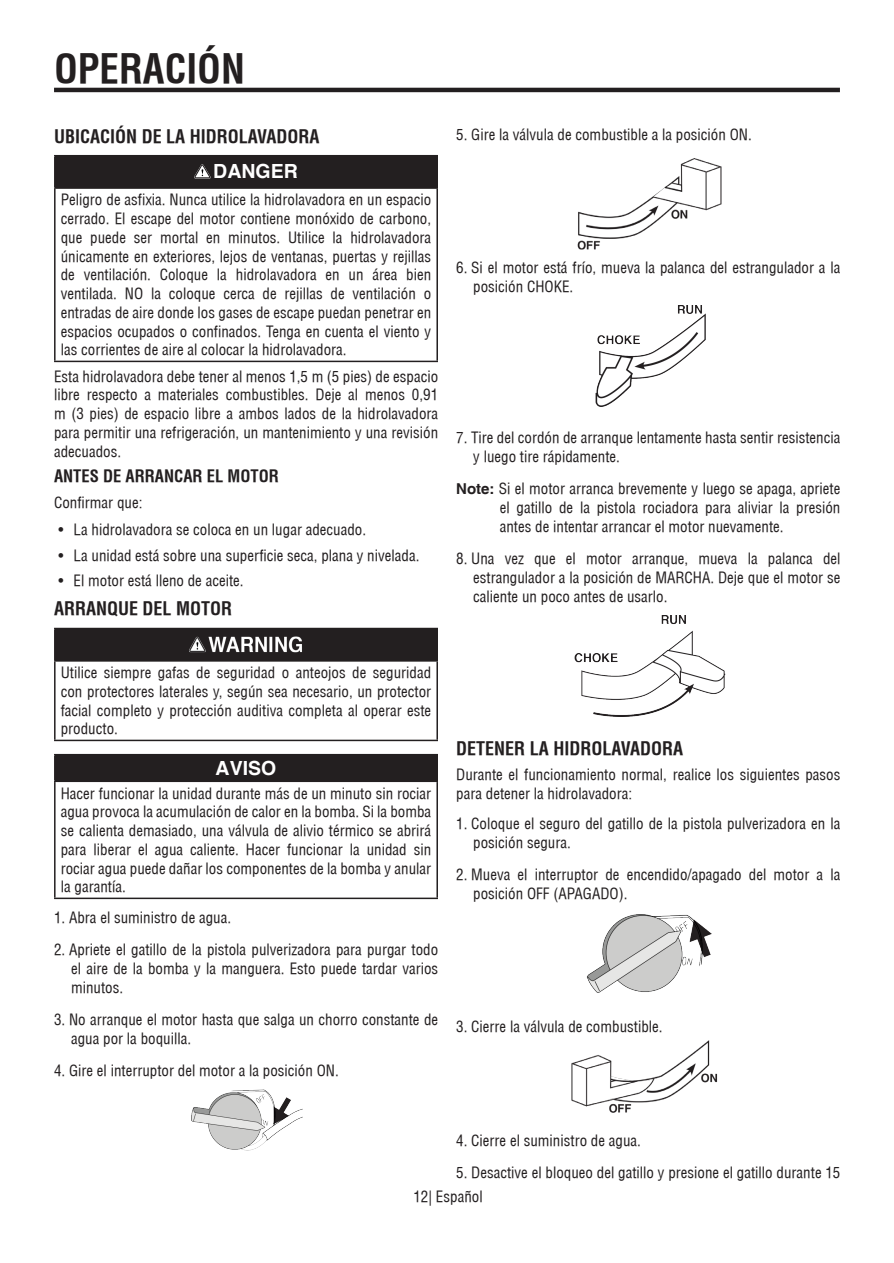
<style>
.page{position:relative;width:894px;height:1263px;background:#fff}
.page>*{position:absolute;margin:0;border:0;box-sizing:border-box;transform-origin:0 0}
.HEADING{font:700 condensed 39px "Helvetica";color:#231f20}
.t1{font:700 19.5px "Helvetica";color:#fff}
.Heading_2{font:700 condensed 18px "Helvetica";color:#231f20}
.t2{font:700 condensed 16.5px "Helvetica";color:#231f20}
.t3{font:15px/18.8px "Helvetica Condensed";color:#231f20;text-align:justify}
.s1{font-family:"Helvetica";font-weight:700}
</style>
<div class="page">
<hr style="left:54px;top:88px;width:785px;height:4px;background:#231f20">
<div style="left:55px;top:156px;width:382px;height:32px;background:#231f20"></div>
<hr style="left:54px;top:187px;width:384px;height:2px;background:#231f20">
<hr style="left:54px;top:155px;width:384px;height:1px;background:#231f20">
<hr style="left:54px;top:156px;width:2px;height:31px;background:#231f20">
<hr style="left:436px;top:156px;width:2px;height:31px;background:#231f20">
<hr style="left:54px;top:189px;width:2px;height:172px;background:#231f20">
<hr style="left:436px;top:189px;width:2px;height:172px;background:#231f20">
<hr style="left:54px;top:361px;width:384px;height:1px;background:#231f20">
<svg style="left:194px;top:164px;width:16px;height:15px"></svg>
<div style="left:55px;top:628px;width:382px;height:33px;background:#231f20"></div>
<hr style="left:54px;top:660px;width:384px;height:1px;background:#231f20">
<hr style="left:54px;top:628px;width:384px;height:1px;background:#231f20">
<hr style="left:54px;top:629px;width:2px;height:31px;background:#231f20">
<hr style="left:436px;top:629px;width:2px;height:31px;background:#231f20">
<hr style="left:54px;top:661px;width:2px;height:78px;background:#231f20">
<hr style="left:436px;top:661px;width:2px;height:78px;background:#231f20">
<hr style="left:54px;top:739px;width:384px;height:2px;background:#231f20">
<img style="left:189px;top:636px;width:113px;height:17px">
<div style="left:55px;top:754px;width:382px;height:27px;background:#231f20"></div>
<hr style="left:54px;top:780px;width:384px;height:2px;background:#231f20">
<hr style="left:54px;top:754px;width:384px;height:1px;background:#231f20">
<hr style="left:54px;top:755px;width:2px;height:25px;background:#231f20">
<hr style="left:436px;top:755px;width:2px;height:25px;background:#231f20">
<hr style="left:54px;top:782px;width:2px;height:115px;background:#231f20">
<hr style="left:436px;top:782px;width:2px;height:115px;background:#231f20">
<hr style="left:54px;top:897px;width:384px;height:2px;background:#231f20">
<img style="left:191px;top:1089px;width:111px;height:62px">
<img style="left:577px;top:158px;width:145px;height:92px">
<img style="left:595px;top:306px;width:111px;height:101px">
<img style="left:574px;top:616px;width:152px;height:100px">
<img style="left:587px;top:914px;width:124px;height:79px">
<img style="left:571px;top:1040px;width:147px;height:73px">
<p class="HEADING" style="left:54px;top:45px;width:192px">OPERACIÓN</p>
<p class="Heading_2" style="left:54px;top:125px;width:267px">UBICACIÓN DE LA HIDROLAVADORA</p>
<p class="t1" style="left:213px;top:156px;width:86px">DANGER</p>
<p class="t3" style="left:61px;top:190px;width:372px">Peligro de asfixia. Nunca utilice la hidrolavadora en un espacio cerrado. El escape del motor contiene monóxido de carbono, que puede ser mortal en minutos. Utilice la hidrolavadora únicamente en exteriores, lejos de ventanas, puertas y rejillas de ventilación. Coloque la hidrolavadora en un área bien ventilada. NO la coloque cerca de rejillas de ventilación o entradas de aire donde los gases de escape puedan penetrar en espacios ocupados o confinados. Tenga en cuenta el viento y las corrientes de aire al colocar la hidrolavadora.</p>
<p class="t3" style="left:54px;top:367px;width:385px">Esta hidrolavadora debe tener al menos 1,5 m (5 pies) de espacio libre respecto a materiales combustibles. Deje al menos 0,91 m (3 pies) de espacio libre a ambos lados de la hidrolavadora para permitir una refrigeración, un mantenimiento y una revisión adecuados.</p>
<p class="t2" style="left:54px;top:466px;width:226px">ANTES DE ARRANCAR EL MOTOR</p>
<p class="t3" style="left:54px;top:493px;width:90px">Confirmar que:</p>
<p class="t3" style="left:58px;top:520px;width:309px">• La hidrolavadora se coloca en un lugar adecuado.</p>
<p class="t3" style="left:58px;top:546px;width:362px">• La unidad está sobre una superficie seca, plana y nivelada.</p>
<p class="t3" style="left:58px;top:571px;width:186px">• El motor está lleno de aceite.</p>
<p class="Heading_2" style="left:54px;top:597px;width:180px">ARRANQUE DEL MOTOR</p>
<p class="t3" style="left:456px;top:125px;width:297px">5. Gire la válvula de combustible a la posición ON.</p>
<p class="t3" style="left:473px;top:258px;width:368px;text-indent:-17px">6. Si el motor está frío, mueva la palanca del estrangulador a la posición CHOKE.</p>
<p class="t3" style="left:473px;top:428px;width:368px;text-indent:-17px">7. Tire del cordón de arranque lentamente hasta sentir resistencia y luego tire rápidamente.</p>
<p class="t3" style="left:499px;top:479px;width:342px;text-indent:-44px"><span class="s1">Note:</span> Si el motor arranca brevemente y luego se apaga, apriete el gatillo de la pistola rociadora para aliviar la presión antes de intentar arrancar el motor nuevamente.</p>
<p class="t3" style="left:473px;top:549px;width:368px;text-indent:-17px">8. Una vez que el motor arranque, mueva la palanca del estrangulador a la posición de MARCHA. Deje que el motor se caliente un poco antes de usarlo.</p>
<p class="t3" style="left:61px;top:663px;width:372px">Utilice siempre gafas de seguridad o anteojos de seguridad con protectores laterales y, según sea necesario, un protector facial completo y protección auditiva completa al operar este producto.</p>
<p class="t1" style="left:215px;top:756px;width:62px">AVISO</p>
<p class="t3" style="left:61px;top:783px;width:372px">Hacer funcionar la unidad durante más de un minuto sin rociar agua provoca la acumulación de calor en la bomba. Si la bomba se calienta demasiado, una válvula de alivio térmico se abrirá para liberar el agua caliente. Hacer funcionar la unidad sin rociar agua puede dañar los componentes de la bomba y anular la garantía.</p>
<p class="t3" style="left:54px;top:908px;width:179px">1. Abra el suministro de agua.</p>
<p class="t3" style="left:71px;top:940px;width:368px;text-indent:-17px">2. Apriete el gatillo de la pistola pulverizadora para purgar todo el aire de la bomba y la manguera. Esto puede tardar varios minutos.</p>
<p class="t3" style="left:71px;top:1010px;width:368px;text-indent:-17px">3. No arranque el motor hasta que salga un chorro constante de agua por la boquilla.</p>
<p class="t3" style="left:54px;top:1061px;width:286px">4. Gire el interruptor del motor a la posición ON.</p>
<p class="Heading_2" style="left:456px;top:737px;width:228px">DETENER LA HIDROLAVADORA</p>
<p class="t3" style="left:456px;top:765px;width:385px">Durante el funcionamiento normal, realice los siguientes pasos para detener la hidrolavadora:</p>
<p class="t3" style="left:473px;top:814px;width:368px;text-indent:-17px">1. Coloque el seguro del gatillo de la pistola pulverizadora en la posición segura.</p>
<p class="t3" style="left:473px;top:865px;width:368px;text-indent:-17px">2. Mueva el interruptor de encendido/apagado del motor a la posición OFF (APAGADO).</p>
<p class="t3" style="left:456px;top:1016px;width:208px">3. Cierre la válvula de combustible.</p>
<p class="t3" style="left:456px;top:1130px;width:186px">4. Cierre el suministro de agua.</p>
<p class="t3" style="left:456px;top:1163px;width:385px">5. Desactive el bloqueo del gatillo y presione el gatillo durante 15</p>
<p class="t3" style="left:413px;top:1187px;width:71px">12| Español</p>
</div>
